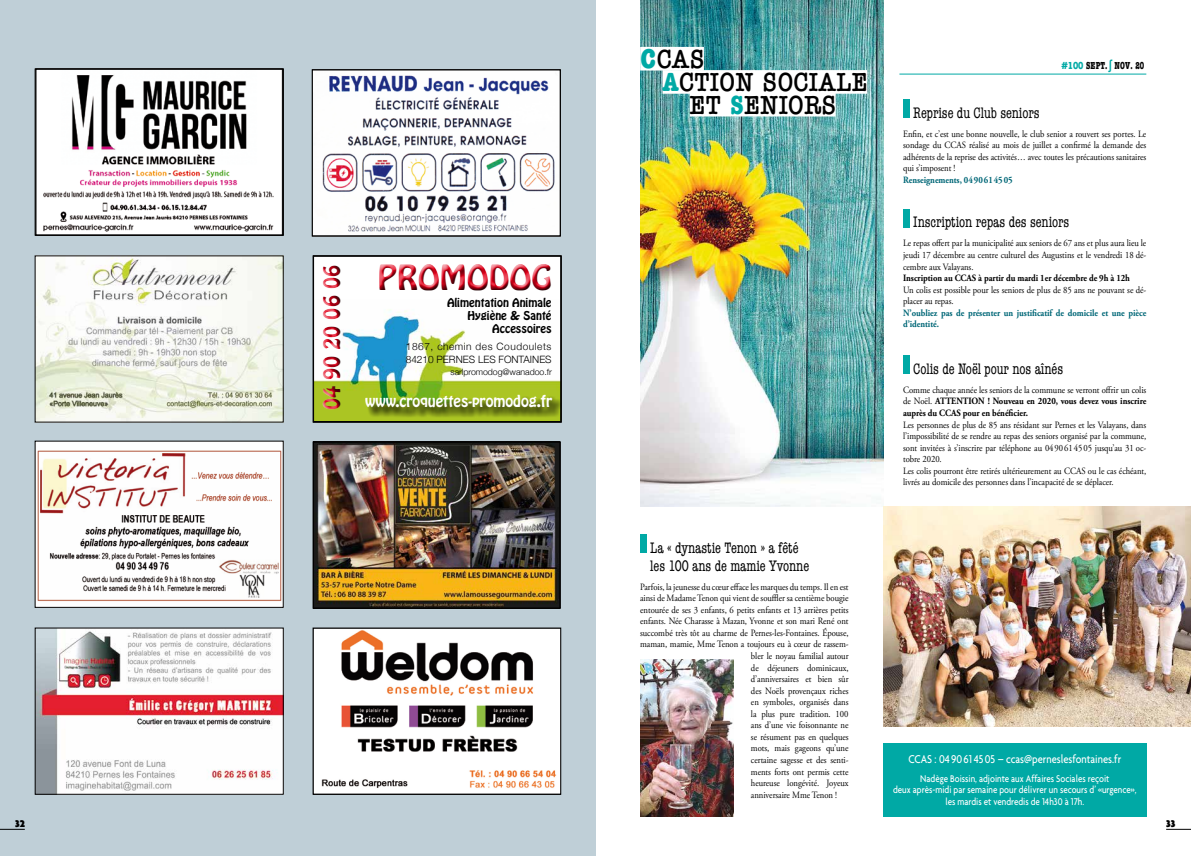
<style>
.page{position:relative;width:1191px;height:856px;background:#fff}
.page>*{position:absolute;margin:0;border:0;box-sizing:border-box;transform-origin:0 0}
.t1{font:30.97px "Hobo Std";color:#e2001a}
.t2{font:600 26.95px "American Typewriter";letter-spacing:.03em;color:#000;scale:.86 1}
.t3{font:20.91px "Hobo Std";color:#e2001a}
.t4{font:condensed 15.75px/17.5px "American Typewriter";letter-spacing:-.005em;color:#000;scale:.9 1}
.t5{font:14.26px "Hobo Std";color:#fff}
.t6{font:500 12.25px "Agenda";color:#fff;scale:.85 1}
.t7{font:10.76px/13px "Hobo Std";color:#000;text-align:right}
.t8{font:500 10.5px/11.4px "Agenda";color:#fff;text-align:center;scale:.85 1}
.t9{font:700 condensed 10.5px "American Typewriter";letter-spacing:.02em;color:#000;scale:.83 1}
.t10{font:900 10.5px "Agenda";color:#000}
.t11{font:300 10.06px/12.2px "Helvetica Neue";letter-spacing:.025em;color:#000}
.t12{font:9.62px/11.5px "Adobe Garamond Pro";letter-spacing:-.005em;color:#000;text-align:justify;scale:.9 1}
.t13{font:700 9.62px/11.5px "Adobe Garamond Pro";letter-spacing:-.005em;color:#000;text-align:justify;scale:.9 1}
.t14{font:700 9.62px/11.5px "Adobe Garamond Pro";letter-spacing:-.005em;color:#006777;scale:.9 1}
.t15{font:300 8.75px "Helvetica Neue";letter-spacing:-.005em;color:#000}
.s1{font-weight:700;font-stretch:condensed;font-size:38.5px;color:#00a9a5}
.s2{font-weight:700;font-stretch:condensed;color:#00a9a5}
.s3{color:#00a9a5}
.s4{font-size:12.6px;color:#00a9a5}
.s5{font-weight:400}
</style>
<div class="page">
<div style="left:0;top:0;width:595px;height:856px;background:#bfcfd7"></div>
<svg style="left:0;top:829px;width:25px;height:1px"></svg>
<svg style="left:1166px;top:829px;width:25px;height:1px"></svg>
<img style="left:640px;top:0;width:243px;height:506px">
<hr style="left:899px;top:74px;width:247px;height:1px;background:#00a9a5">
<div style="left:640px;top:47px;width:64px;height:24px;background:#fff"></div>
<div style="left:662px;top:70px;width:205px;height:24px;background:#fff"></div>
<div style="left:690px;top:93px;width:145px;height:23px;background:#fff"></div>
<div style="left:903px;top:99px;width:6px;height:19px;background:#00a9a5"></div>
<div style="left:903px;top:209px;width:6px;height:18px;background:#00a9a5"></div>
<div style="left:903px;top:355px;width:6px;height:19px;background:#00a9a5"></div>
<div style="left:640px;top:535px;width:6px;height:18px;background:#00a9a5"></div>
<img style="left:883px;top:506px;width:308px;height:221px">
<img style="left:640px;top:659px;width:93px;height:157px">
<div style="left:883px;top:743px;width:263px;height:73px;background:#00a9a5"></div>
<img style="left:37px;top:257px;width:245px;height:163px">
<img style="left:37px;top:443px;width:245px;height:163px">
<div style="left:35px;top:441px;width:249px;height:167px;border:1px solid #000"></div>
<div style="left:313px;top:256px;width:248px;height:166px;background:#fff"></div>
<img style="left:315px;top:309px;width:244px;height:111px">
<svg style="left:379px;top:266px;width:172px;height:25px"></svg>
<svg style="left:367px;top:396px;width:192px;height:21px;background:#788f18"></svg>
<svg style="left:316px;top:309px;width:27px;height:105px"></svg>
<svg style="left:319px;top:265px;width:28px;height:148px"></svg>
<div style="left:313px;top:255px;width:248px;height:167px;border:1px solid #000"></div>
<img style="left:37px;top:629px;width:245px;height:163px">
<div style="left:35px;top:627px;width:249px;height:167px;border:1px solid #000"></div>
<img style="left:38px;top:71px;width:243px;height:162px">
<div style="left:35px;top:69px;width:249px;height:167px;border:1px solid #000"></div>
<img style="left:314px;top:72px;width:244px;height:162px">
<div style="left:312px;top:69px;width:249px;height:167px;border:1px solid #000"></div>
<img style="left:315px;top:444px;width:243px;height:162px">
<div style="left:313px;top:441px;width:248px;height:167px;border:1px solid #000"></div>
<svg style="left:315px;top:629px;width:244px;height:163px;background:#ccc7c4"></svg>
<div style="left:313px;top:627px;width:248px;height:167px;border:1px solid #000"></div>
<h3 class="t3" style="left:317px;top:410px;width:147px;rotate:-90deg">04 90 20 06 06</h3>
<h1 class="t1" style="left:378px;top:256px;width:176px">PROMODOG</h1>
<p class="t7" style="left:447px;top:297px;width:106px">Alimentation Animale<br>Hygiène &amp; Santé<br>Accessoires</p>
<p class="t11" style="left:406px;top:340px;width:147px">1867, chemin des Coudoulets<br>84210 PERNES LES FONTAINES</p>
<p class="t15" style="left:450px;top:364px;width:103px">sarlpromodog@wanadoo.fr</p>
<h3 class="t5" style="left:365px;top:391px;width:188px">www.croquettes-promodog.fr</h3>
<h2 class="t2" style="left:640px;top:38px;width:76px"><span class="s1">c</span>CAS</h2>
<h2 class="t2" style="left:662px;top:62px;width:240px"><span class="s2">a</span>CTION SOCIALE</h2>
<h2 class="t2" style="left:690px;top:84px;width:172px">ET <span class="s2">s</span>ENIORS</h2>
<h3 class="t4" style="left:650px;top:539px;width:178px">La « dynastie Tenon » a fêté les 100 ans de mamie Yvonne</h3>
<p class="t12" style="left:640px;top:581px;width:233px">Parfois, la jeunesse du cœur efface les marques du temps. Il en est</p>
<p class="t12" style="left:640px;top:593px;width:233px">ainsi de Madame Tenon qui vient de souffler sa centième bougie</p>
<p class="t12" style="left:640px;top:604px;width:233px">entourée de ses 3 enfants, 6 petits enfants et 13 arrières petits</p>
<p class="t12" style="left:640px;top:616px;width:233px">enfants. Née Charasse à Mazan, Yvonne et son mari René ont</p>
<p class="t12" style="left:640px;top:627px;width:233px">succombé très tôt au charme de Pernes-les-Fontaines. Épouse,</p>
<p class="t12" style="left:640px;top:639px;width:233px">maman, mamie, Mme Tenon a toujours eu à cœur de rassem-</p>
<p class="t12" style="left:751px;top:650px;width:110px">bler le noyau familial autour</p>
<p class="t12" style="left:751px;top:662px;width:110px">de déjeuners dominicaux,</p>
<p class="t12" style="left:751px;top:673px;width:110px">d’anniversaires et bien sûr</p>
<p class="t12" style="left:751px;top:685px;width:110px">des Noëls provençaux riches</p>
<p class="t12" style="left:751px;top:696px;width:110px">en symboles, organisés dans</p>
<p class="t12" style="left:751px;top:708px;width:110px">la plus pure tradition. 100</p>
<p class="t12" style="left:751px;top:720px;width:110px">ans d’une vie foisonnante ne</p>
<p class="t12" style="left:751px;top:731px;width:110px">se résument pas en quelques</p>
<p class="t12" style="left:751px;top:743px;width:110px">mots, mais gageons qu’une</p>
<p class="t12" style="left:751px;top:754px;width:110px">certaine sagesse et des senti-</p>
<p class="t12" style="left:751px;top:766px;width:110px">ments forts ont permis cette</p>
<p class="t12" style="left:751px;top:777px;width:110px">heureuse longévité. Joyeux</p>
<p class="t12" style="left:751px;top:789px;width:97px">anniversaire Mme Tenon !</p>
<p class="t9" style="left:1061px;top:57px;width:101px"><span class="s3">#100</span> SEPT.<span class="s4">∫</span> NOV. 20</p>
<h3 class="t4" style="left:913px;top:103px;width:142px">Reprise du Club seniors</h3>
<p class="t12" style="left:903px;top:128px;width:272px">Enfin, et c’est une bonne nouvelle, le club senior a rouvert ses portes. Le sondage du CCAS réalisé au mois de juillet a confirmé la demande des adhérents de la reprise des activités… avec toutes les précautions sanitaires qui s’imposent !</p>
<p class="t14" style="left:903px;top:174px;width:123px">Renseignements, 0490614505</p>
<h3 class="t4" style="left:913px;top:213px;width:175px">Inscription repas des seniors</h3>
<p class="t12" style="left:903px;top:238px;width:272px">Le repas offert par la municipalité aux seniors de 67 ans et plus aura lieu le jeudi 17 décembre au centre culturel des Augustins et le vendredi 18 dé&shy;cembre aux Valayans.</p>
<p class="t13" style="left:903px;top:272px;width:253px">Inscription au CCAS à partir du mardi 1er décembre de 9h à 12h</p>
<p class="t12" style="left:903px;top:284px;width:272px">Un colis est possible pour les seniors de plus de 85 ans ne pouvant se dé&shy;placer au repas.</p>
<p class="t14" style="left:903px;top:307px;width:272px">N’oubliez pas de présenter un justificatif de domicile et une pièce d’identité.</p>
<h3 class="t4" style="left:913px;top:359px;width:168px">Colis de Noël pour nos aînés</h3>
<p class="t13" style="left:903px;top:384px;width:272px"><span class="s5">Comme chaque année les seniors de la commune se verront offrir un colis de Noël.</span> ATTENTION ! Nouveau en 2020, vous devez vous inscrire auprès du CCAS pour en bénéficier.</p>
<p class="t12" style="left:903px;top:419px;width:272px;text-align:left">Les personnes de plus de 85 ans résidant sur Pernes et les Valayans, dans l’impossibilité de se rendre au repas des seniors organisé par la commune, sont invitées à s’inscrire par téléphone au 0490614505 jusqu’au 31 oc&shy;tobre 2020.<br>Les colis pourront être retirés ultérieurement au CCAS ou le cas échéant, livrés au domicile des personnes dans l’incapacité de se déplacer.</p>
<p class="t6" style="left:908px;top:752px;width:252px">CCAS : 049061 4505 – ccas@perneslesfontaines.fr</p>
<p class="t8" style="left:893px;top:772px;width:288px">Nadège Boissin, adjointe aux Affaires Sociales reçoit<br>deux après-midi par semaine pour délivrer un secours d’ «urgence», les mardis et vendredis de 14h30 à 17h.</p>
<p class="t10" style="left:15px;top:817px;width:11px">32</p>
<p class="t10" style="left:1166px;top:817px;width:11px">33</p>
</div>
